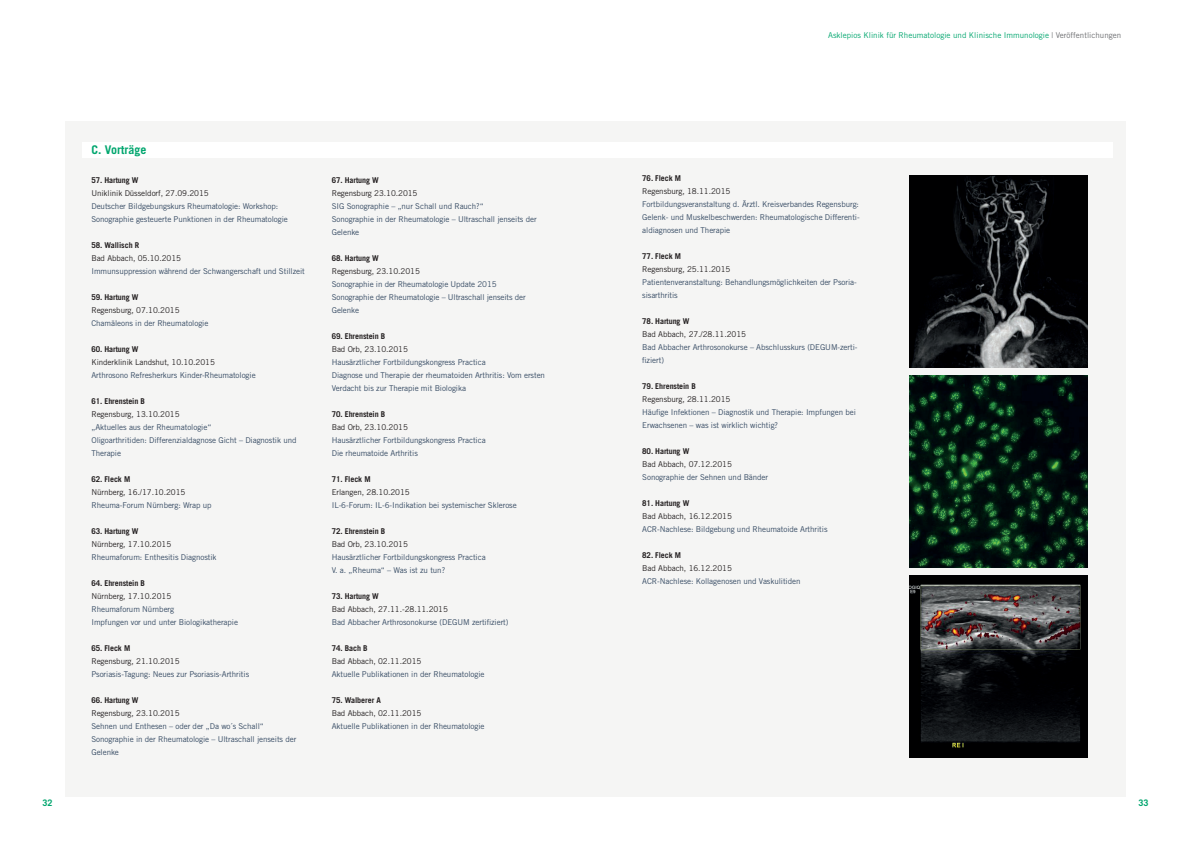
<style>
.page{position:relative;width:1191px;height:842px;background:#fff}
.page>*{position:absolute;margin:0;border:0;box-sizing:border-box;transform-origin:0 0}
.t1{font:700 12px "Trade Gothic LT Std";color:#00a66e}
.t2{font:700 9px "Trade Gothic LT Std";color:#00a66e}
.t3{font:8px/13px "Trade Gothic LT Std";letter-spacing:-.01em;color:#354a63}
.t4{font:8px "Trade Gothic LT Std";letter-spacing:-.01em;color:#231f20}
.t5{font:700 8px "Trade Gothic LT Std";letter-spacing:-.01em;color:#231f20}
.t6{font:8px "Trade Gothic LT Std";color:#00a66e}
.s1{color:#6c6d70}
</style>
<div class="page">
<div style="left:65px;top:121px;width:1060px;height:676px;background:#f5f5f4"></div>
<div style="left:82px;top:142px;width:1031px;height:15px;background:#fff"></div>
<img style="left:909px;top:176px;width:179px;height:191px">
<img style="left:909px;top:376px;width:179px;height:191px">
<img style="left:909px;top:576px;width:179px;height:181px">
<h1 class="t1" style="left:91px;top:142px;width:56px">C. Vorträge</h1>
<p class="t5" style="left:91px;top:175px;width:49px">57. Hartung W</p>
<p class="t4" style="left:91px;top:188px;width:119px">Uniklinik Düsseldorf, 27.09.2015</p>
<p class="t3" style="left:91px;top:200px;width:198px">Deutscher Bildgebungskurs Rheumatologie: Workshop:<br>Sonographie gesteuerte Punktionen in der Rheumatologie</p>
<p class="t5" style="left:91px;top:240px;width:49px">58. Wallisch R</p>
<p class="t4" style="left:91px;top:253px;width:91px">Bad Abbach, 05.10.2015</p>
<p class="t3" style="left:91px;top:265px;width:215px">Immunsuppression während der Schwangerschaft und Stillzeit</p>
<p class="t5" style="left:91px;top:292px;width:49px">59. Hartung W</p>
<p class="t4" style="left:91px;top:305px;width:90px">Regensburg, 07.10.2015</p>
<p class="t3" style="left:91px;top:317px;width:118px">Chamäleons in der Rheumatologie</p>
<p class="t5" style="left:91px;top:344px;width:49px">60. Hartung W</p>
<p class="t4" style="left:91px;top:357px;width:125px">Kinderklinik Landshut, 10.10.2015</p>
<p class="t3" style="left:91px;top:369px;width:166px">Arthrosono Refresherkurs Kinder-Rheumatologie</p>
<p class="t5" style="left:91px;top:396px;width:55px">61. Ehrenstein B</p>
<p class="t4" style="left:91px;top:409px;width:90px">Regensburg, 13.10.2015</p>
<p class="t3" style="left:91px;top:421px;width:207px">„Aktuelles aus der Rheumatologie“<br>Oligoarthritiden: Differenzialdagnose Gicht – Diagnostik und<br>Therapie</p>
<p class="t5" style="left:91px;top:474px;width:40px">62. Fleck M</p>
<p class="t4" style="left:91px;top:487px;width:95px">Nürnberg, 16./17.10.2015</p>
<p class="t3" style="left:91px;top:499px;width:122px">Rheuma-Forum Nürnberg: Wrap up</p>
<p class="t5" style="left:91px;top:526px;width:49px">63. Hartung W</p>
<p class="t4" style="left:91px;top:539px;width:81px">Nürnberg, 17.10.2015</p>
<p class="t3" style="left:91px;top:551px;width:127px">Rheumaforum: Enthesitis Diagnostik</p>
<p class="t5" style="left:91px;top:578px;width:55px">64. Ehrenstein B</p>
<p class="t4" style="left:91px;top:591px;width:81px">Nürnberg, 17.10.2015</p>
<p class="t3" style="left:91px;top:603px;width:148px">Rheumaforum Nürnberg<br>Impfungen vor und unter Biologikatherapie</p>
<p class="t5" style="left:91px;top:643px;width:40px">65. Fleck M</p>
<p class="t4" style="left:91px;top:656px;width:90px">Regensburg, 21.10.2015</p>
<p class="t3" style="left:91px;top:668px;width:159px">Psoriasis-Tagung: Neues zur Psoriasis-Arthritis</p>
<p class="t5" style="left:91px;top:695px;width:49px">66. Hartung W</p>
<p class="t4" style="left:91px;top:708px;width:90px">Regensburg, 23.10.2015</p>
<p class="t3" style="left:91px;top:720px;width:206px">Sehnen und Enthesen – oder der „Da wo´s Schall“<br>Sonographie in der Rheumatologie – Ultraschall jenseits der<br>Gelenke</p>
<p class="t5" style="left:332px;top:175px;width:49px">67. Hartung W</p>
<p class="t4" style="left:332px;top:188px;width:87px">Regensburg 23.10.2015</p>
<p class="t3" style="left:332px;top:200px;width:206px">SIG Sonographie – „nur Schall und Rauch?“<br>Sonographie in der Rheumatologie – Ultraschall jenseits der<br>Gelenke</p>
<p class="t5" style="left:332px;top:253px;width:49px">68. Hartung W</p>
<p class="t4" style="left:332px;top:266px;width:90px">Regensburg, 23.10.2015</p>
<p class="t3" style="left:332px;top:278px;width:195px">Sonographie in der Rheumatologie Update 2015<br>Sonographie der Rheumatologie – Ultraschall jenseits der<br>Gelenke</p>
<p class="t5" style="left:332px;top:331px;width:55px">69. Ehrenstein B</p>
<p class="t4" style="left:332px;top:344px;width:78px">Bad Orb, 23.10.2015</p>
<p class="t3" style="left:332px;top:356px;width:215px">Hausärztlicher Fortbildungskongress Practica<br>Diagnose und Therapie der rheumatoiden Arthritis: Vom ersten<br>Verdacht bis zur Therapie mit Biologika</p>
<p class="t5" style="left:332px;top:409px;width:55px">70. Ehrenstein B</p>
<p class="t4" style="left:332px;top:422px;width:78px">Bad Orb, 23.10.2015</p>
<p class="t3" style="left:332px;top:434px;width:155px">Hausärztlicher Fortbildungskongress Practica<br>Die rheumatoide Arthritis</p>
<p class="t5" style="left:332px;top:474px;width:40px">71. Fleck M</p>
<p class="t4" style="left:332px;top:487px;width:80px">Erlangen, 28.10.2015</p>
<p class="t3" style="left:332px;top:499px;width:186px">IL-6-Forum: IL-6-Indikation bei systemischer Sklerose</p>
<p class="t5" style="left:332px;top:526px;width:55px">72. Ehrenstein B</p>
<p class="t4" style="left:332px;top:539px;width:78px">Bad Orb, 23.10.2015</p>
<p class="t3" style="left:332px;top:551px;width:155px">Hausärztlicher Fortbildungskongress Practica<br>V. a. „Rheuma“ – Was ist zu tun?</p>
<p class="t5" style="left:332px;top:591px;width:49px">73. Hartung W</p>
<p class="t4" style="left:332px;top:604px;width:118px">Bad Abbach, 27.11.-28.11.2015</p>
<p class="t3" style="left:332px;top:616px;width:178px">Bad Abbacher Arthrosonokurse (DEGUM zertifiziert)</p>
<p class="t5" style="left:332px;top:643px;width:37px">74. Bach B</p>
<p class="t4" style="left:332px;top:656px;width:91px">Bad Abbach, 02.11.2015</p>
<p class="t3" style="left:332px;top:668px;width:154px">Aktuelle Publikationen in der Rheumatologie</p>
<p class="t5" style="left:332px;top:695px;width:51px">75. Walberer A</p>
<p class="t4" style="left:332px;top:708px;width:91px">Bad Abbach, 02.11.2015</p>
<p class="t3" style="left:332px;top:720px;width:154px">Aktuelle Publikationen in der Rheumatologie</p>
<p class="t6" style="left:828px;top:30px;width:295px">Asklepios Klinik für Rheumatologie und Klinische Immunologie <span class="s1">| Veröffentlichungen</span></p>
<p class="t5" style="left:642px;top:174px;width:40px">76. Fleck M</p>
<p class="t4" style="left:642px;top:187px;width:90px">Regensburg, 18.11.2015</p>
<p class="t3" style="left:642px;top:198px;width:219px;text-align:justify">Fortbildungsveranstaltung d. Ärztl. Kreisverbandes Regensburg:<br>Gelenk- und Muskelbeschwerden: Rheumatologische Differenti&shy;aldiagnosen und Therapie</p>
<p class="t5" style="left:642px;top:252px;width:40px">77. Fleck M</p>
<p class="t4" style="left:642px;top:265px;width:90px">Regensburg, 25.11.2015</p>
<p class="t3" style="left:642px;top:276px;width:216px">Patientenveranstaltung: Behandlungsmöglichkeiten der Psoria&shy;sisarthritis</p>
<p class="t5" style="left:642px;top:317px;width:49px">78. Hartung W</p>
<p class="t4" style="left:642px;top:330px;width:105px">Bad Abbach, 27./28.11.2015</p>
<p class="t3" style="left:642px;top:341px;width:217px">Bad Abbacher Arthrosonokurse – Abschlusskurs (DEGUM-zerti&shy;fiziert)</p>
<p class="t5" style="left:642px;top:382px;width:55px">79. Ehrenstein B</p>
<p class="t4" style="left:642px;top:395px;width:90px">Regensburg, 28.11.2015</p>
<p class="t3" style="left:642px;top:406px;width:215px">Häufige Infektionen – Diagnostik und Therapie: Impfungen bei<br>Erwachsenen – was ist wirklich wichtig?</p>
<p class="t5" style="left:642px;top:447px;width:49px">80. Hartung W</p>
<p class="t4" style="left:642px;top:460px;width:91px">Bad Abbach, 07.12.2015</p>
<p class="t3" style="left:642px;top:471px;width:127px">Sonographie der Sehnen und Bänder</p>
<p class="t5" style="left:642px;top:499px;width:49px">81. Hartung W</p>
<p class="t4" style="left:642px;top:512px;width:91px">Bad Abbach, 16.12.2015</p>
<p class="t3" style="left:642px;top:523px;width:187px">ACR-Nachlese: Bildgebung und Rheumatoide Arthritis</p>
<p class="t5" style="left:642px;top:551px;width:40px">82. Fleck M</p>
<p class="t4" style="left:642px;top:564px;width:91px">Bad Abbach, 16.12.2015</p>
<p class="t3" style="left:642px;top:575px;width:160px">ACR-Nachlese: Kollagenosen und Vaskulitiden</p>
<p class="t2" style="left:43px;top:797px;width:12px">32</p>
<p class="t2" style="left:1138px;top:797px;width:12px">33</p>
</div>
